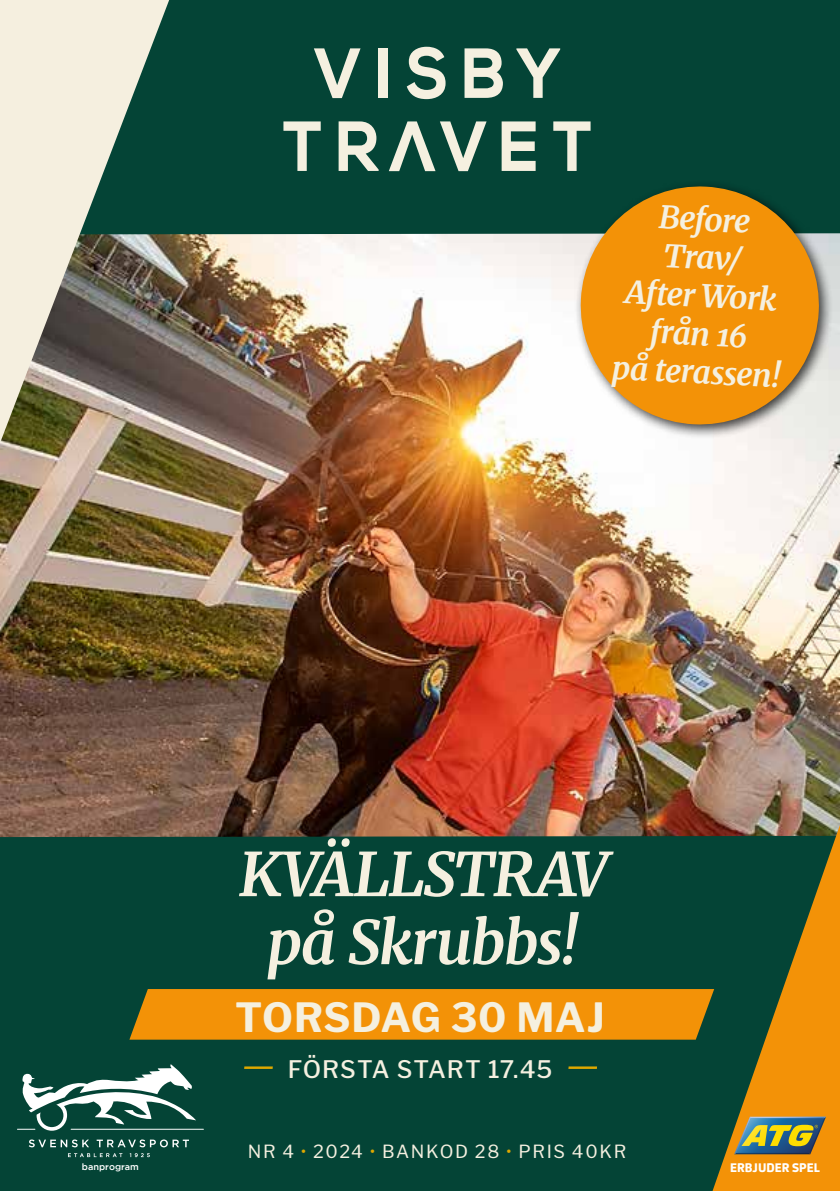
<style>
.page{position:relative;width:840px;height:1191px;background:#fff}
.page>*{position:absolute;margin:0;border:0;box-sizing:border-box;transform-origin:0 0}
.t1{font:italic 700 60px/68px "Merriweather";letter-spacing:-.03em;color:#f5f0e0;text-align:center}
.t2{font:700 40px "Libre Franklin";letter-spacing:.015em;color:#f5f0df}
.t3{font:italic 700 31.6px/38.2px "Merriweather";color:#f5f0e0;text-align:center}
.t4{font:500 24px "Libre Franklin";letter-spacing:.04em;color:#f5f0e0}
.t5{font:18px "Libre Franklin";letter-spacing:.09em;color:#f5f0e0}
.t6{font:800 12px "ATG Text";color:#fff}
.t7{font:500 9.2px "Gotham";color:#fff}
.s1{color:#dea800}
</style>
<div class="page">
<div style="left:0;top:0;width:839px;height:1191px;background:#044436"></div>
<img style="left:0;top:233px;width:839px;height:604px">
<div style="left:129px;top:989px;width:583px;height:50px;background:#f39207"></div>
<hr style="left:244px;top:1066px;width:29px;height:3px;background:#dea800">
<hr style="left:568px;top:1066px;width:28px;height:3px;background:#dea800">
<svg style="left:314px;top:48px;width:46px;height:50px"></svg>
<div style="left:378px;top:48px;width:9px;height:50px;background:#f5f0e0"></div>
<svg style="left:406px;top:47px;width:39px;height:52px"></svg>
<svg style="left:464px;top:48px;width:38px;height:50px"></svg>
<svg style="left:516px;top:48px;width:44px;height:50px"></svg>
<svg style="left:283px;top:121px;width:37px;height:50px"></svg>
<svg style="left:338px;top:121px;width:40px;height:50px"></svg>
<svg style="left:389px;top:121px;width:97px;height:50px"></svg>
<svg style="left:501px;top:121px;width:34px;height:50px"></svg>
<svg style="left:553px;top:121px;width:37px;height:50px"></svg>
<svg style="left:712px;top:825px;width:127px;height:366px"></svg>
<svg style="left:0;top:0;width:169px;height:443px;background:#a3a697"></svg>
<svg style="left:733px;top:1116px;width:92px;height:38px;background:#828b5a"></svg>
<svg style="left:29px;top:1139px;width:60px;height:8px"></svg>
<svg style="left:97px;top:1139px;width:92px;height:8px"></svg>
<svg style="left:68px;top:1153px;width:54px;height:4px"></svg>
<svg style="left:129px;top:1153px;width:21px;height:4px"></svg>
<svg style="left:17px;top:1064px;width:187px;height:66px"></svg>
<div style="left:574px;top:180px;width:259px;height:259px;background:#000;opacity:.75"></div>
<svg style="left:577px;top:183px;width:244px;height:245px;background:#d5942b"></svg>
<p class="t3" style="left:621px;top:195px;width:171px;rotate:3deg">Before<br>Trav/<br>After Work från 16<br>på terassen!</p>
<h1 class="t1" style="left:239px;top:838px;width:370px">KVÄLLSTRAV på Skrubbs!</h1>
<p class="t2" style="left:235px;top:986px;width:371px">TORSDAG 30 MAJ</p>
<p class="t4" style="left:287px;top:1050px;width:266px">FÖRSTA START 17.45</p>
<p class="t5" style="left:248px;top:1137px;width:379px">NR 4 <span class="s1">•</span> 2024 <span class="s1">•</span> BANKOD 28 <span class="s1">•</span> PRIS 40KR</p>
<p class="t7" style="left:82px;top:1161px;width:58px">banprogram</p>
<p class="t6" style="left:729px;top:1160px;width:91px">ERBJUDER SPEL</p>
</div>
